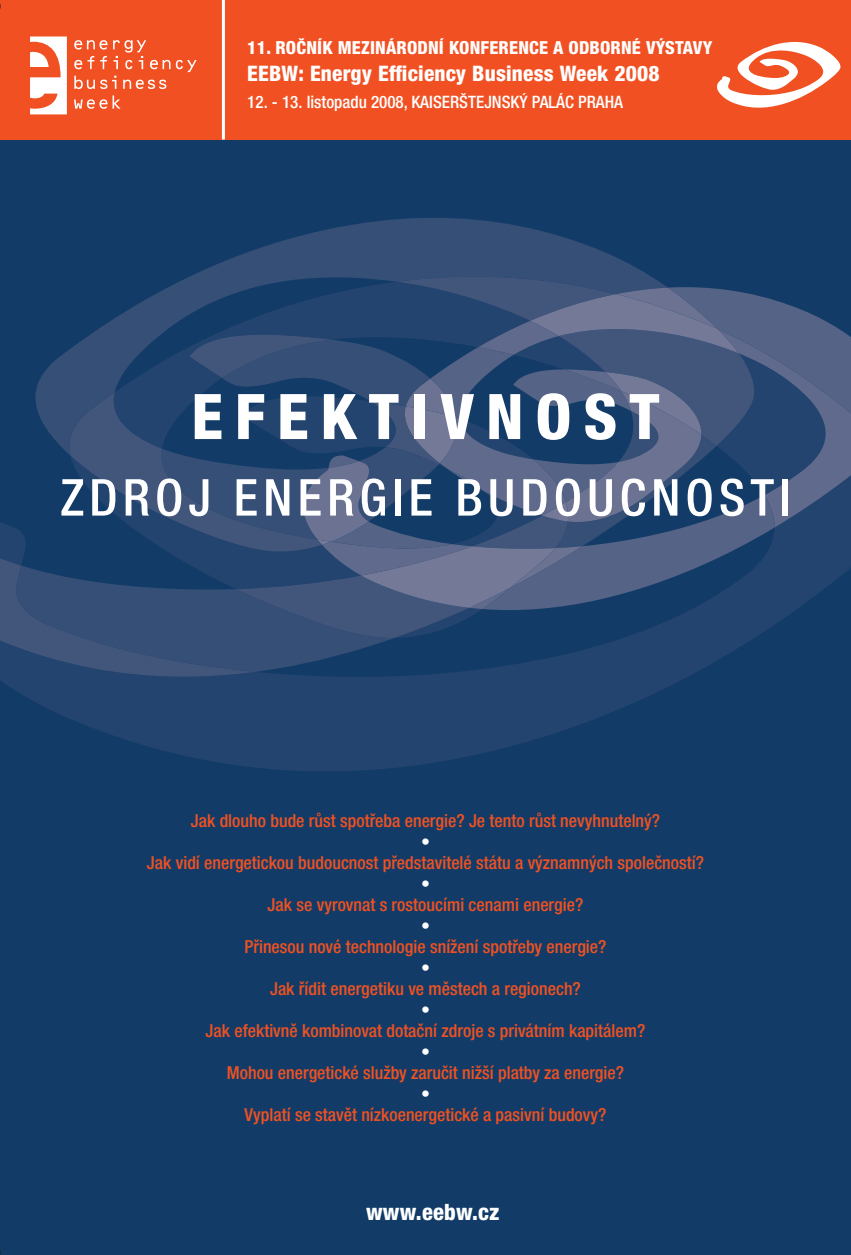
<style>
.page{position:relative;width:851px;height:1255px;background:#fff}
.page>*{position:absolute;margin:0;border:0;box-sizing:border-box;transform-origin:0 0}
.t1{font:800 condensed 62.85px "Helvetica Neue CE";letter-spacing:.19em;color:#fff}
.t2{font:500 condensed 50.85px "Helvetica Neue CE";letter-spacing:.1em;color:#fff}
.t3{font:800 condensed 22.5px "Helvetica Neue CE";letter-spacing:.01em;color:#fff}
.t4{font:800 condensed 21.3px "Helvetica Neue CE";letter-spacing:.01em;color:#fff}
.t5{font:800 condensed 18px "Helvetica Neue CE";letter-spacing:.01em;color:#fff}
.t6{font:500 condensed 17.85px "Helvetica Neue CE";color:#f15122}
.t7{font:500 condensed 17.85px "Helvetica Neue CE";color:#fff}
.t8{font:500 condensed 17.1px "Helvetica Neue CE";color:#fff}
</style>
<div class="page">
<div style="left:0;top:0;width:850px;height:1254px;background:#123c67"></div>
<div style="left:0;top:0;width:850px;height:139px;background:#f15122"></div>
<svg style="left:30px;top:36px;width:166px;height:78px"></svg>
<svg style="left:717px;top:42px;width:123px;height:66px"></svg>
<hr style="left:222px;top:0;width:3px;height:139px;background:#fff">
<svg style="left:0;top:672px;width:695px;height:99px;fill:#23446e"></svg>
<svg style="left:0;top:672px;width:469px;height:4px;fill:#23446e"></svg>
<svg style="left:189px;top:218px;width:478px;height:69px;fill:#364f77"></svg>
<svg style="left:169px;top:277px;width:447px;height:10px"></svg>
<svg style="left:0;top:287px;width:850px;height:385px"></svg>
<p class="t5" style="left:247px;top:37px;width:466px">11. ROČNÍK MEZINÁRODNÍ KONFERENCE A ODBORNÉ VÝSTAVY</p>
<p class="t4" style="left:247px;top:61px;width:413px">EEBW: Energy Efficiency Business Week 2008</p>
<p class="t8" style="left:247px;top:96px;width:377px">12. - 13. listopadu 2008, KAISERŠTEJNSKÝ PALÁC PRAHA</p>
<h1 class="t1" style="left:191px;top:380px;width:469px">EFEKTIVNOST</h1>
<h2 class="t2" style="left:60px;top:479px;width:731px">ZDROJ ENERGIE BUDOUCNOSTI</h2>
<p class="t6" style="left:191px;top:813px;width:471px">Jak dlouho bude růst spotřeba energie? Je tento růst nevyhnutelný?</p>
<p class="t7" style="left:421px;top:834px;width:10px">•</p>
<p class="t6" style="left:147px;top:855px;width:558px">Jak vidí energetickou budoucnost představitelé státu a významných společností?</p>
<p class="t7" style="left:421px;top:876px;width:10px">•</p>
<p class="t6" style="left:267px;top:897px;width:317px">Jak se vyrovnat s rostoucími cenami energie?</p>
<p class="t7" style="left:421px;top:918px;width:10px">•</p>
<p class="t6" style="left:244px;top:939px;width:363px">Přinesou nové technologie snížení spotřeby energie?</p>
<p class="t7" style="left:421px;top:960px;width:10px">•</p>
<p class="t6" style="left:270px;top:981px;width:312px">Jak řídit energetiku ve městech a regionech?</p>
<p class="t7" style="left:421px;top:1002px;width:10px">•</p>
<p class="t6" style="left:205px;top:1023px;width:441px">Jak efektivně kombinovat dotační zdroje s privátním kapitálem?</p>
<p class="t7" style="left:421px;top:1044px;width:10px">•</p>
<p class="t6" style="left:227px;top:1065px;width:399px">Mohou energetické služby zaručit nižší platby za energie?</p>
<p class="t7" style="left:421px;top:1086px;width:10px">•</p>
<p class="t6" style="left:244px;top:1107px;width:363px">Vyplatí se stavět nízkoenergetické a pasivní budovy?</p>
<p class="t3" style="left:366px;top:1199px;width:135px">www.eebw.cz</p>
</div>
